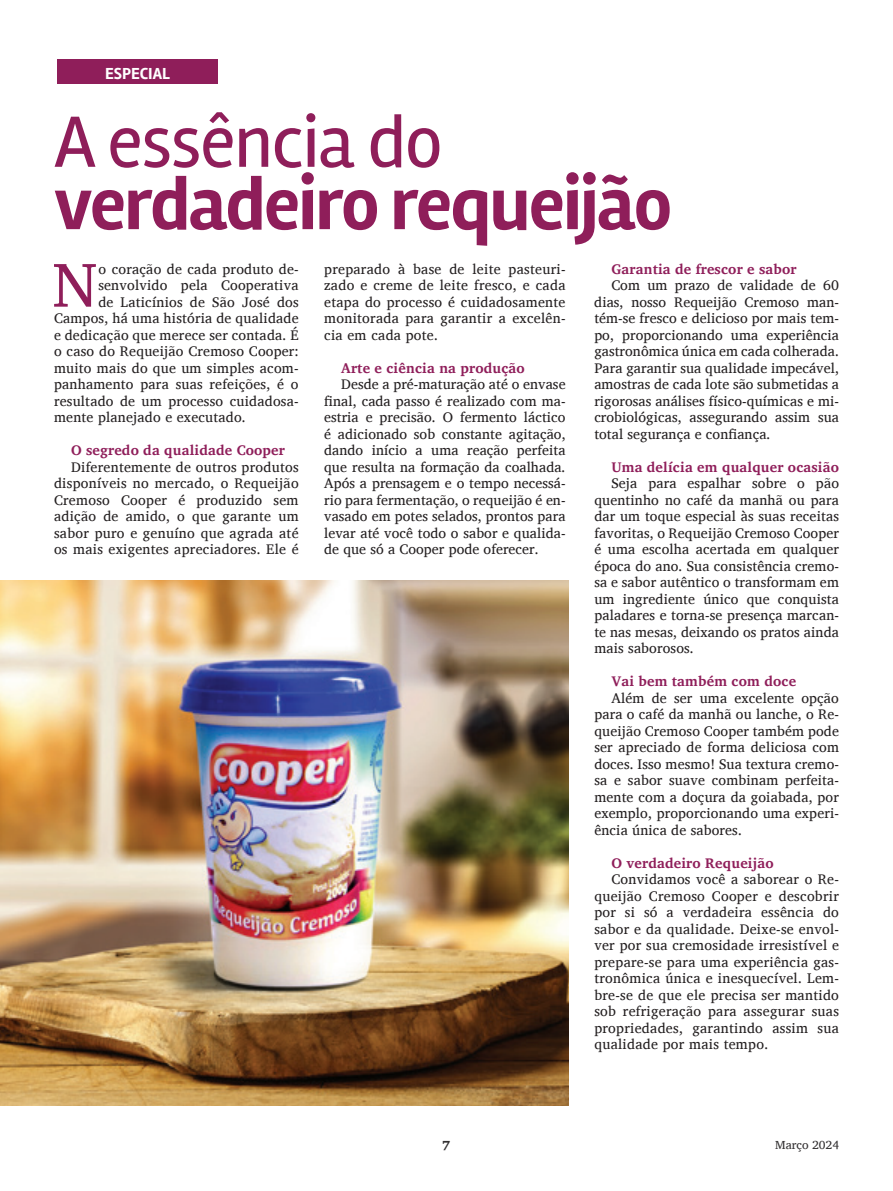
<style>
.page{position:relative;width:893px;height:1191px;background:#fff}
.page>*{position:absolute;margin:0;border:0;box-sizing:border-box;transform-origin:0 0}
.t1{font:700 75px "Rambla";letter-spacing:-.02em;color:#8f1e5a}
.t2{font:75px "Rambla";letter-spacing:-.02em;color:#8f1e5a}
.t3{font:63.45px "Charis SIL";color:#8f1e5a}
.t4{font:700 16.5px "Rambla";color:#fff}
.t5{font:14.25px/16.5px "Charis SIL";letter-spacing:.015em;color:#231f20;text-align:justify}
.t6{font:700 14.25px "Charis SIL";letter-spacing:.01em;color:#8f1e5a}
.t7{font:700 13.5px "Charis SIL";color:#312f30}
.t8{font:12px "Charis SIL";color:#312f30}
</style>
<div class="page">
<div style="left:57px;top:59px;width:161px;height:24px;background:#8f1e5a"></div>
<img style="left:0;top:580px;width:569px;height:526px">
<p class="t4" style="left:105px;top:64px;width:66px">ESPECIAL</p>
<h1 class="t2" style="left:54px;top:97px;width:390px">A essência do</h1>
<h1 class="t1" style="left:54px;top:160px;width:620px">verdadeiro requeijão</h1>
<h2 class="t3" style="left:52px;top:248px;width:47px">N</h2>
<p class="t5" style="left:98px;top:260px;width:202px">o coração de cada produto de-</p>
<p class="t6" style="left:611px;top:260px;width:187px">Garantia de frescor e sabor</p>
<p class="t5" style="left:594px;top:277px;width:246px;text-indent:17px">Com um prazo de validade de 60 dias, nosso Requeijão Cremoso man&shy;tém-se fresco e delicioso por mais tem&shy;po, proporcionando uma experiência gastronômica única em cada colherada.<br>Para garantir sua qualidade impecável, amostras de cada lote são submetidas a rigorosas análises físico-químicas e mi&shy;crobiológicas, assegurando assim sua total segurança e confiança.</p>
<p class="t6" style="left:611px;top:458px;width:229px">Uma delícia em qualquer ocasião</p>
<p class="t5" style="left:594px;top:475px;width:246px;text-indent:17px">Seja para espalhar sobre o pão quentinho no café da manhã ou para dar um toque especial às suas receitas favoritas, o Requeijão Cremoso Cooper é uma escolha acertada em qualquer época do ano. Sua consistência cremo&shy;sa e sabor autêntico o transformam em um ingrediente único que conquista paladares e torna-se presença marcan&shy;te nas mesas, deixando os pratos ainda mais saborosos.</p>
<p class="t6" style="left:611px;top:673px;width:186px">Vai bem também com doce</p>
<p class="t5" style="left:594px;top:689px;width:246px;text-indent:17px">Além de ser uma excelente opção para o café da manhã ou lanche, o Re&shy;queijão Cremoso Cooper também pode ser apreciado de forma deliciosa com doces. Isso mesmo! Sua textura cremo&shy;sa e sabor suave combinam perfeita&shy;mente com a doçura da goiabada, por exemplo, proporcionando uma experi&shy;ência única de sabores.</p>
<p class="t6" style="left:611px;top:854px;width:164px">O verdadeiro Requeijão</p>
<p class="t5" style="left:594px;top:871px;width:246px;text-indent:17px">Convidamos você a saborear o Re&shy;queijão Cremoso Cooper e descobrir por si só a verdadeira essência do sabor e da qualidade. Deixe-se envol&shy;ver por sua cremosidade irresistível e prepare-se para uma experiência gas&shy;tronômica única e inesquecível. Lem&shy;bre-se de que ele precisa ser mantido sob refrigeração para assegurar suas propriedades, garantindo assim sua qualidade por mais tempo.</p>
<p class="t5" style="left:324px;top:260px;width:243px">preparado à base de leite pasteuri&shy;zado e creme de leite fresco, e cada etapa do processo é cuidadosamente monitorada para garantir a excelên&shy;cia em cada pote.</p>
<p class="t6" style="left:341px;top:359px;width:185px">Arte e ciência na produção</p>
<p class="t5" style="left:324px;top:376px;width:243px;text-indent:17px">Desde a pré-maturação até o envase final, cada passo é realizado com ma&shy;estria e precisão. O fermento láctico é adicionado sob constante agitação, dando início a uma reação perfeita que resulta na formação da coalhada.<br>Após a prensagem e o tempo necessá&shy;rio para fermentação, o requeijão é en&shy;vasado em potes selados, prontos para levar até você todo o sabor e qualida&shy;de que só a Cooper pode oferecer.</p>
<p class="t5" style="left:98px;top:277px;width:202px">senvolvido pela Cooperativa</p>
<p class="t5" style="left:98px;top:293px;width:202px">de Laticínios de São José dos</p>
<p class="t5" style="left:54px;top:310px;width:246px">Campos, há uma história de qualidade</p>
<p class="t5" style="left:54px;top:326px;width:246px">e dedicação que merece ser contada. É</p>
<p class="t5" style="left:54px;top:343px;width:246px">o caso do Requeijão Cremoso Cooper:</p>
<p class="t5" style="left:54px;top:359px;width:246px">muito mais do que um simples acom-</p>
<p class="t5" style="left:54px;top:376px;width:246px">panhamento para suas refeições, é o</p>
<p class="t5" style="left:54px;top:392px;width:246px">resultado de um processo cuidadosa-</p>
<p class="t5" style="left:54px;top:409px;width:193px">mente planejado e executado.</p>
<p class="t6" style="left:71px;top:442px;width:215px">O segredo da qualidade Cooper</p>
<p class="t5" style="left:54px;top:458px;width:246px;text-indent:17px">Diferentemente de outros produtos disponíveis no mercado, o Requeijão Cremoso Cooper é produzido sem adição de amido, o que garante um sabor puro e genuíno que agrada até os mais exigentes apreciadores. Ele é</p>
<p class="t7" style="left:442px;top:1137px;width:9px">7</p>
<p class="t8" style="left:775px;top:1138px;width:65px">Março 2024</p>
</div>
